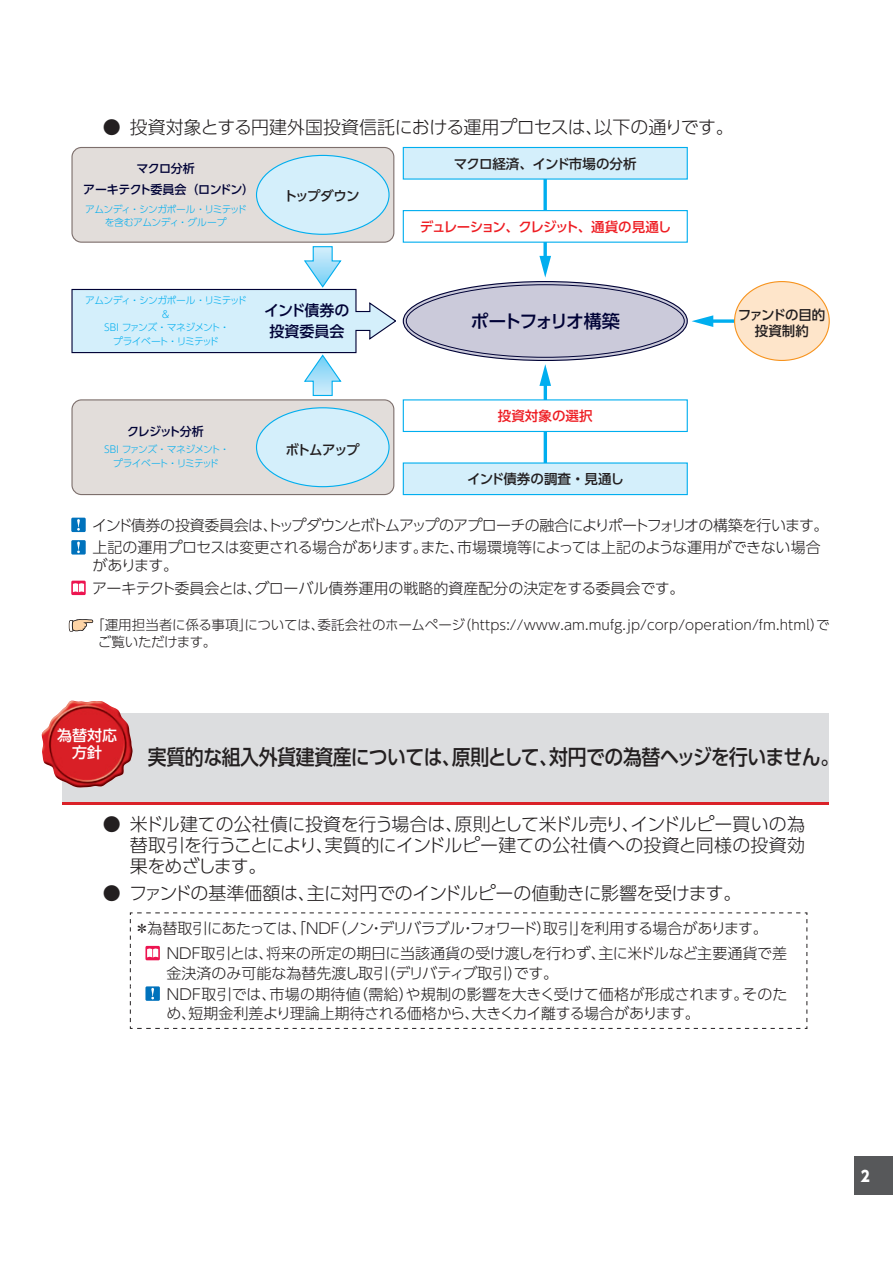
<style>
.page{position:relative;width:893px;height:1263px;background:#fff}
.page>*{position:absolute;margin:0;border:0;box-sizing:border-box;transform-origin:0 0}
.t1{font:500 21px "UD Shin Go Pro";letter-spacing:-.025em;color:#231f20;scale:.9 1}
.t2{font:300 18px/21px "UD Shin Go Pro";letter-spacing:-.025em;color:#231f20;text-align:justify}
.t3{font:500 18px "UD Shin Go Pro";letter-spacing:-.11em;color:#000236}
.t4{font:300 15px/25.5px "UD Shin Go Pro";letter-spacing:-.02em;color:#231f20}
.t5{font:300 15px/22.5px "UD Shin Go Pro";color:#231f20}
.t6{font:300 15px/22.5px "UD Shin Go Pro";letter-spacing:-.04em;color:#231f20}
.t7{font:500 15px/21px "UD Shin Go Pro";color:#000236;text-align:center}
.t8{font:500 15px/16.5px "UD Shin Go Pro";color:#fff;text-align:center}
.t9{font:800 15px "UD Shin Go Pro";color:#fff;scale:.9 1}
.t10{font:300 13.5px/16.5px "UD Shin Go Pro";letter-spacing:.01em;color:#231f20}
.t11{font:500 13.5px "UD Shin Go Pro";letter-spacing:-.08em;color:#ee1d23}
.t12{font:500 13.5px "UD Shin Go Pro";letter-spacing:-.015em;color:#231f20}
.t13{font:500 13.5px "UD Shin Go Pro";letter-spacing:-.055em;color:#231f20}
.t14{font:500 13.5px "UD Shin Go Pro";color:#231f20}
.t15{font:500 13.5px/16.5px "UD Shin Go Pro";letter-spacing:-.005em;color:#231f20;text-align:center}
.t16{font:500 13.5px "UD Shin Go Pro";color:#ee1d23}
.t17{font:500 12px/21px "UD Shin Go Pro";letter-spacing:-.045em;color:#000236;text-align:center}
.t18{font:500 12px "UD Shin Go Pro";letter-spacing:-.085em;color:#000236}
.t19{font:300 9.75px/13.5px "UD Shin Go Pro";letter-spacing:-.075em;color:#00aeef;text-align:center}
.t20{font:300 9.75px/13.5px "UD Shin Go Pro";letter-spacing:-.055em;color:#00aeef;text-align:center}
.t21{font:300 9.75px/13.5px "UD Shin Go Pro";letter-spacing:-.1em;color:#00aeef;text-align:center}
</style>
<div class="page">
<div style="left:855px;top:1157px;width:38px;height:38px;background:#57585a"></div>
<svg style="left:543px;top:180px;width:4px;height:76px"></svg>
<svg style="left:539px;top:256px;width:12px;height:22px"></svg>
<hr style="left:544px;top:382px;width:3px;height:96px;background:#00aeef">
<svg style="left:539px;top:364px;width:12px;height:22px"></svg>
<svg style="left:713px;top:319px;width:21px;height:4px"></svg>
<svg style="left:692px;top:315px;width:21px;height:12px"></svg>
<div style="left:72px;top:147px;width:322px;height:95px;background:#e2ddda;border-radius:9px"></div>
<div style="left:71px;top:147px;width:323px;height:96px;border:1px solid #7d6f6c;border-radius:9px"></div>
<div style="left:71px;top:399px;width:323px;height:96px;background:#e2ddda;border:1px solid #7d6f6c;border-radius:9px"></div>
<div style="left:403px;top:147px;width:284px;height:32px;background:#d4effb"></div>
<div style="left:403px;top:147px;width:285px;height:33px;border:1px solid #00aeef"></div>
<div style="left:403px;top:211px;width:284px;height:31px;background:#fff"></div>
<div style="left:403px;top:210px;width:285px;height:33px;border:1px solid #00aeef"></div>
<div style="left:403px;top:463px;width:284px;height:32px;background:#d4effb"></div>
<div style="left:403px;top:462px;width:285px;height:33px;border:1px solid #00aeef"></div>
<div style="left:403px;top:400px;width:284px;height:31px;background:#fff"></div>
<div style="left:403px;top:399px;width:285px;height:33px;border:1px solid #00aeef"></div>
<div style="left:256px;top:155px;width:134px;height:80px;background:#d4effb;border:1px solid #00aeef;border-radius:50%"></div>
<div style="left:256px;top:408px;width:133px;height:79px;background:#d4effb;border-radius:50%"></div>
<div style="left:735px;top:282px;width:94px;height:78px;background:#fee5ca;border-radius:50%"></div>
<div style="left:403px;top:282px;width:284px;height:78px;background:#cbcada;border-radius:50%"></div>
<svg style="left:71px;top:246px;width:325px;height:150px"></svg>
<div style="left:71px;top:518px;width:15px;height:14px;background:#0072bc"></div>
<svg style="left:77px;top:519px;width:3px;height:12px"></svg>
<div style="left:71px;top:540px;width:15px;height:14px;background:#0072bc"></div>
<svg style="left:77px;top:542px;width:3px;height:11px"></svg>
<svg style="left:71px;top:581px;width:15px;height:14px"></svg>
<svg style="left:73px;top:583px;width:11px;height:9px"></svg>
<svg style="left:68px;top:619px;width:26px;height:13px"></svg>
<div style="left:63px;top:713px;width:766px;height:91px;background:#dcdddf"></div>
<hr style="left:63px;top:801px;width:766px;height:3px;background:#da2128">
<img style="left:41px;top:701px;width:92px;height:87px">
<svg style="left:130px;top:912px;width:678px;height:117px"></svg>
<p class="t2" style="left:103px;top:116px;width:632px">● 投資対象とする円建外国投資信託における運用プロセスは、以下の通りです。</p>
<p class="t17" style="left:83px;top:158px;width:172px">マクロ分析<br>アーキテクト委員会（ロンドン）</p>
<p class="t12" style="left:454px;top:153px;width:184px">マクロ経済、インド市場の分析</p>
<p class="t13" style="left:284px;top:184px;width:77px">トップダウン</p>
<p class="t20" style="left:85px;top:202px;width:163px">アムンディ・シンガポール・リミテッドを含むアムンディ・グループ</p>
<p class="t19" style="left:85px;top:294px;width:163px">アムンディ・シンガポール・リミテッド＆<br>ＳＢＩファンズ・マネジメント・<br>プライベート・リミテッド</p>
<p class="t7" style="left:264px;top:300px;width:87px">インド債券の投資委員会</p>
<p class="t18" style="left:127px;top:421px;width:78px">クレジット分析</p>
<p class="t21" style="left:102px;top:442px;width:129px">ＳＢＩファンズ・マネジメント・プライベート・リミテッド</p>
<p class="t13" style="left:286px;top:438px;width:75px">ボトムアップ</p>
<p class="t11" style="left:420px;top:216px;width:253px">デュレーション、クレジット、通貨の見通し</p>
<p class="t3" style="left:470px;top:306px;width:151px">ポートフォリオ構築</p>
<p class="t16" style="left:498px;top:405px;width:96px">投資対象の選択</p>
<p class="t14" style="left:467px;top:468px;width:158px">インド債券の調査・見通し</p>
<p class="t15" style="left:738px;top:306px;width:89px">ファンドの目的投資制約</p>
<p class="t6" style="left:92px;top:513px;width:738px">インド債券の投資委員会は、トップダウンとボトムアップのアプローチの融合によりポートフォリオの構築を行います。上記の運用プロセスは変更される場合があります。また、市場環境等によっては上記のような運用ができない場合</p>
<p class="t5" style="left:92px;top:554px;width:594px">があります。<br>アーキテクト委員会とは、グローバル債券運用の戦略的資産配分の決定をする委員会です。</p>
<p class="t10" style="left:98px;top:616px;width:733px;text-indent:-7px">「運用担当者に係る事項」については、委託会社のホームページ（https://www.am.mufg.jp/corp/operation/fm.html）でご覧いただけます。</p>
<p class="t8" style="left:57px;top:727px;width:61px">為替対応方針</p>
<p class="t1" style="left:148px;top:740px;width:770px">実質的な組入外貨建資産については、原則として、対円での為替ヘッジを行いません。</p>
<p class="t2" style="left:130px;top:813px;width:677px;text-indent:-27px">● 米ドル建ての公社債に投資を行う場合は、原則として米ドル売り、インドルピー買いの為替取引を行うことにより、実質的にインドルピー建ての公社債への投資と同様の投資効果をめざします。</p>
<p class="t2" style="left:103px;top:882px;width:640px">● ファンドの基準価額は、主に対円でのインドルピーの値動きに影響を受けます。</p>
<p class="t4" style="left:165px;top:915px;width:623px;text-indent:-31px">＊為替取引にあたっては、「ＮＤＦ（ノン・デリバラブル・フォワード）取引」を利用する場合があります。<br>ＮＤＦ取引とは、将来の所定の期日に当該通貨の受け渡しを行わず、主に米ドルなど主要通貨で差</p>
<p class="t5" style="left:165px;top:962px;width:623px;line-height:21px">金決済のみ可能な為替先渡し取引（デリバティブ取引）です。<br>ＮＤＦ取引では、市場の期待値（需給）や規制の影響を大きく受けて価格が形成されます。そのた</p>
<p class="t4" style="left:166px;top:1000px;width:535px">め、短期金利差より理論上期待される価格から、大きくカイ離する場合があります。</p>
<p class="t9" style="left:861px;top:1163px;width:11px">2</p>
</div>
